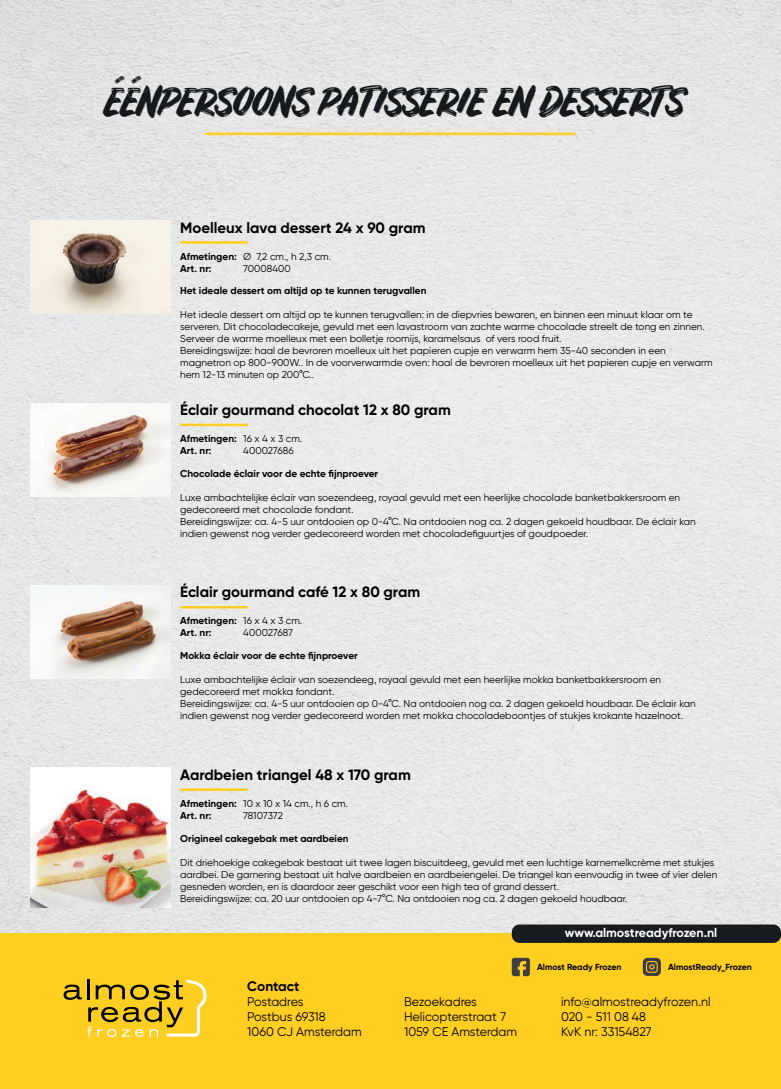
<style>
.page{position:relative;width:781px;height:1089px;background:#fff}
.page>*{position:absolute;margin:0;border:0;box-sizing:border-box;transform-origin:0 0}
.t1{font:37.5px "Rustico";letter-spacing:-.05em;color:#15191c}
.t2{font:700 15px "Gilroy";color:#000}
.t3{font:700 13.75px "Gilroy";color:#000}
.t4{font:12.5px/15px "Gilroy";color:#000}
.t5{font:700 12.5px "Gilroy";color:#fff}
.t6{font:10px/12px "Gilroy";color:#000}
.t7{font:700 10px/12px "Gilroy";color:#000}
.t8{font:700 8.75px "Gilroy";color:#000}
</style>
<div class="page">
<img style="left:0;top:0;width:780px;height:933px">
<img style="left:95px;top:85px;width:593px;height:33px">
<div style="left:0;top:933px;width:780px;height:155px;background:#ffce21"></div>
<svg style="left:63px;top:979px;width:143px;height:57px"></svg>
<hr style="left:205px;top:133px;width:370px;height:2px;background:#ffce21">
<hr style="left:180px;top:241px;width:68px;height:3px;background:#ffce21">
<hr style="left:180px;top:423px;width:68px;height:3px;background:#ffce21">
<hr style="left:180px;top:606px;width:68px;height:2px;background:#ffce21">
<hr style="left:180px;top:788px;width:68px;height:3px;background:#ffce21">
<div style="left:511px;top:924px;width:269px;height:18px;background:#171a1e;border-radius:8px"></div>
<svg style="left:511px;top:957px;width:18px;height:19px"></svg>
<svg style="left:642px;top:957px;width:18px;height:18px"></svg>
<img style="left:31px;top:221px;width:139px;height:93px">
<img style="left:31px;top:403px;width:139px;height:93px">
<img style="left:31px;top:585px;width:139px;height:93px">
<img style="left:31px;top:767px;width:139px;height:140px">
<img style="left:100px;top:60px;width:56px;height:25px">
<img style="left:106px;top:85px;width:21px;height:15px">
<img style="left:127px;top:85px;width:29px;height:15px">
<img style="left:116px;top:68px;width:23px;height:17px">
<img style="left:122px;top:85px;width:17px;height:7px">
<h1 class="t1" style="left:105px;top:79px;width:582px">EENPERSOONS PATISSERIE EN DESSERTS</h1>
<h2 class="t2" style="left:180px;top:218px;width:247px">Moelleux lava dessert 24 x 90 gram</h2>
<p class="t7" style="left:180px;top:250px;width:58px">Afmetingen:<br>Art. nr:</p>
<p class="t6" style="left:243px;top:250px;width:89px">Ø 7,2 cm., h 2,3 cm.<br>70008400</p>
<p class="t7" style="left:180px;top:284px;width:248px">Het ideale dessert om altijd op te kunnen terugvallen</p>
<p class="t6" style="left:180px;top:308px;width:533px">Het ideale dessert om altijd op te kunnen terugvallen: in de diepvries bewaren, en binnen een minuut klaar om te serveren. Dit chocoladecakeje, gevuld met een lavastroom van zachte warme chocolade streelt de tong en zinnen.<br>Serveer de warme moelleux met een bolletje roomijs, karamelsaus of vers rood fruit.<br>Bereidingswijze: haal de bevroren moelleux uit het papieren cupje en verwarm hem 35-40 seconden in een magnetron op 800-900W.. In de voorverwarmde oven: haal de bevroren moelleux uit het papieren cupje en verwarm hem 12-13 minuten op 200°C..</p>
<h2 class="t2" style="left:180px;top:400px;width:272px">Éclair gourmand chocolat 12 x 80 gram</h2>
<p class="t7" style="left:180px;top:432px;width:58px">Afmetingen:<br>Art. nr:</p>
<p class="t6" style="left:243px;top:432px;width:60px">16 x 4 x 3 cm.<br>400027686</p>
<p class="t7" style="left:180px;top:467px;width:199px">Chocolade éclair voor de echte fijnproever</p>
<p class="t6" style="left:180px;top:491px;width:516px">Luxe ambachtelijke éclair van soezendeeg, royaal gevuld met een heerlijke chocolade banketbakkersroom en gedecoreerd met chocolade fondant.<br>Bereidingswijze: ca. 4-5 uur ontdooien op 0-4°C. Na ontdooien nog ca. 2 dagen gekoeld houdbaar. De éclair kan indien gewenst nog verder gedecoreerd worden met chocoladefiguurtjes of goudpoeder.</p>
<h2 class="t2" style="left:180px;top:583px;width:241px">Éclair gourmand café 12 x 80 gram</h2>
<p class="t7" style="left:180px;top:615px;width:58px">Afmetingen:<br>Art. nr:</p>
<p class="t6" style="left:243px;top:614px;width:60px">16 x 4 x 3 cm.<br>400027687</p>
<p class="t7" style="left:180px;top:649px;width:179px">Mokka éclair voor de echte fijnproever</p>
<p class="t6" style="left:180px;top:673px;width:516px">Luxe ambachtelijke éclair van soezendeeg, royaal gevuld met een heerlijke mokka banketbakkersroom en gedecoreerd met mokka fondant.<br>Bereidingswijze: ca. 4-5 uur ontdooien op 0-4°C. Na ontdooien nog ca. 2 dagen gekoeld houdbaar. De éclair kan indien gewenst nog verder gedecoreerd worden met mokka chocoladeboontjes of stukjes krokante hazelnoot.</p>
<h2 class="t2" style="left:180px;top:765px;width:232px">Aardbeien triangel 48 x 170 gram</h2>
<p class="t7" style="left:180px;top:797px;width:58px">Afmetingen:<br>Art. nr:</p>
<p class="t6" style="left:243px;top:797px;width:106px">10 x 10 x 14 cm., h 6 cm.<br>78107372</p>
<p class="t7" style="left:180px;top:831px;width:170px">Origineel cakegebak met aardbeien</p>
<p class="t6" style="left:180px;top:855px;width:538px">Dit driehoekige cakegebak bestaat uit twee lagen biscuitdeeg, gevuld met een luchtige karnemelkcrème met stukjes aardbei. De garnering bestaat uit halve aardbeien en aardbeiengelei. De triangel kan eenvoudig in twee of vier delen gesneden worden, en is daardoor zeer geschikt voor een high tea of grand dessert.<br>Bereidingswijze: ca. 20 uur ontdooien op 4-7°C. Na ontdooien nog ca. 2 dagen gekoeld houdbaar.</p>
<p class="t5" style="left:564px;top:924px;width:154px">www.almostreadyfrozen.nl</p>
<p class="t8" style="left:536px;top:961px;width:86px">Almost Ready Frozen</p>
<p class="t8" style="left:667px;top:961px;width:85px">AlmostReady_Frozen</p>
<h3 class="t3" style="left:247px;top:977px;width:54px">Contact</h3>
<p class="t4" style="left:247px;top:994px;width:116px">Postadres<br>Postbus 69318<br>1060 CJ Amsterdam</p>
<p class="t4" style="left:404px;top:994px;width:114px">Bezoekadres<br>Helicopterstraat 7<br>1059 CE Amsterdam</p>
<p class="t4" style="left:560px;top:994px;width:151px">info@almostreadyfrozen.nl<br>020 - 511 08 48<br>KvK nr: 33154827</p>
</div>
